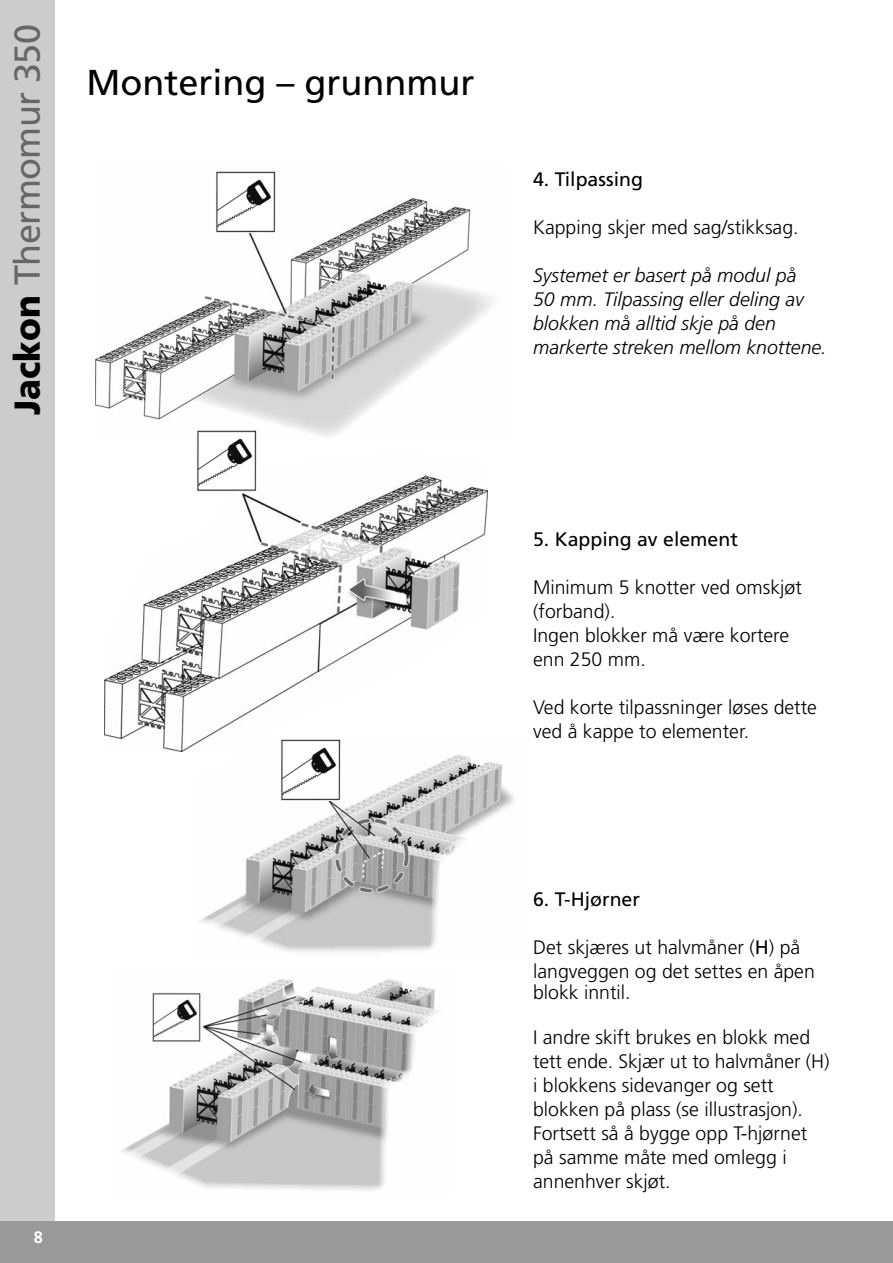
<style>
.page{position:relative;width:893px;height:1263px;background:#fff}
.page>*{position:absolute;margin:0;border:0;box-sizing:border-box;transform-origin:0 0}
.t1{font:36px "Frutiger";color:#000}
.t2{font:36px "Frutiger";letter-spacing:-.015em;color:#666}
.t3{font:300 19.5px/24px "Frutiger";color:#000}
.t4{font:italic 300 19.5px/24px "Frutiger";color:#000}
.t5{font:19.5px "Frutiger";color:#000}
.t6{font:700 16.5px "Frutiger";color:#fff}
.s1{font-weight:900;color:#000}
.s2{font-weight:400}
</style>
<div class="page">
<div style="left:0;top:0;width:54px;height:1263px;background:#ccc"></div>
<div style="left:0;top:1221px;width:892px;height:42px;background:#999"></div>
<img style="left:96px;top:197px;width:396px;height:239px">
<img style="left:199px;top:785px;width:314px;height:167px">
<img style="left:214px;top:171px;width:63px;height:62px">
<img style="left:279px;top:785px;width:63px;height:16px">
<svg style="left:175px;top:490px;width:328px;height:295px"></svg>
<img style="left:104px;top:475px;width:383px;height:276px">
<img style="left:195px;top:429px;width:63px;height:62px">
<img style="left:121px;top:979px;width:317px;height:211px">
<h1 class="t2" style="left:13px;top:415px;width:393px;rotate:-90deg"><span class="s1">Jackon</span> Thermomur 350</h1>
<h1 class="t1" style="left:86px;top:68px;width:389px">Montering – grunnmur</h1>
<p class="t5" style="left:533px;top:172px;width:111px">4. Tilpassing</p>
<p class="t3" style="left:533px;top:217px;width:267px">Kapping skjer med sag/stikksag.</p>
<p class="t4" style="left:533px;top:265px;width:295px">Systemet er basert på modul på<br>50 mm. Tilpassing eller deling av blokken må alltid skje på den markerte streken mellom knottene.</p>
<p class="t5" style="left:533px;top:532px;width:206px">5. Kapping av element</p>
<p class="t3" style="left:533px;top:577px;width:270px">Minimum 5 knotter ved omskjøt (forband).<br>Ingen blokker må være kortere enn 250 mm.</p>
<p class="t3" style="left:533px;top:697px;width:285px">Ved korte tilpassninger løses dette ved å kappe to elementer.</p>
<p class="t6" style="left:34px;top:1231px;width:11px">8</p>
<p class="t5" style="left:533px;top:892px;width:108px">6. T-Hjørner</p>
<p class="t3" style="left:533px;top:937px;width:283px">Det skjæres ut halvmåner (<span class="s2">H</span>) på langveggen og det settes en åpen</p>
<p class="t3" style="left:533px;top:982px;width:99px">blokk inntil.</p>
<p class="t3" style="left:533px;top:1027px;width:298px">I andre skift brukes en blokk med tett ende. Skjær ut to halvmåner (H) i blokkens sidevanger og sett blokken på plass (se illustrasjon).<br>Fortsett så å bygge opp T-hjørnet på samme måte med omlegg i annenhver skjøt.</p>
</div>
